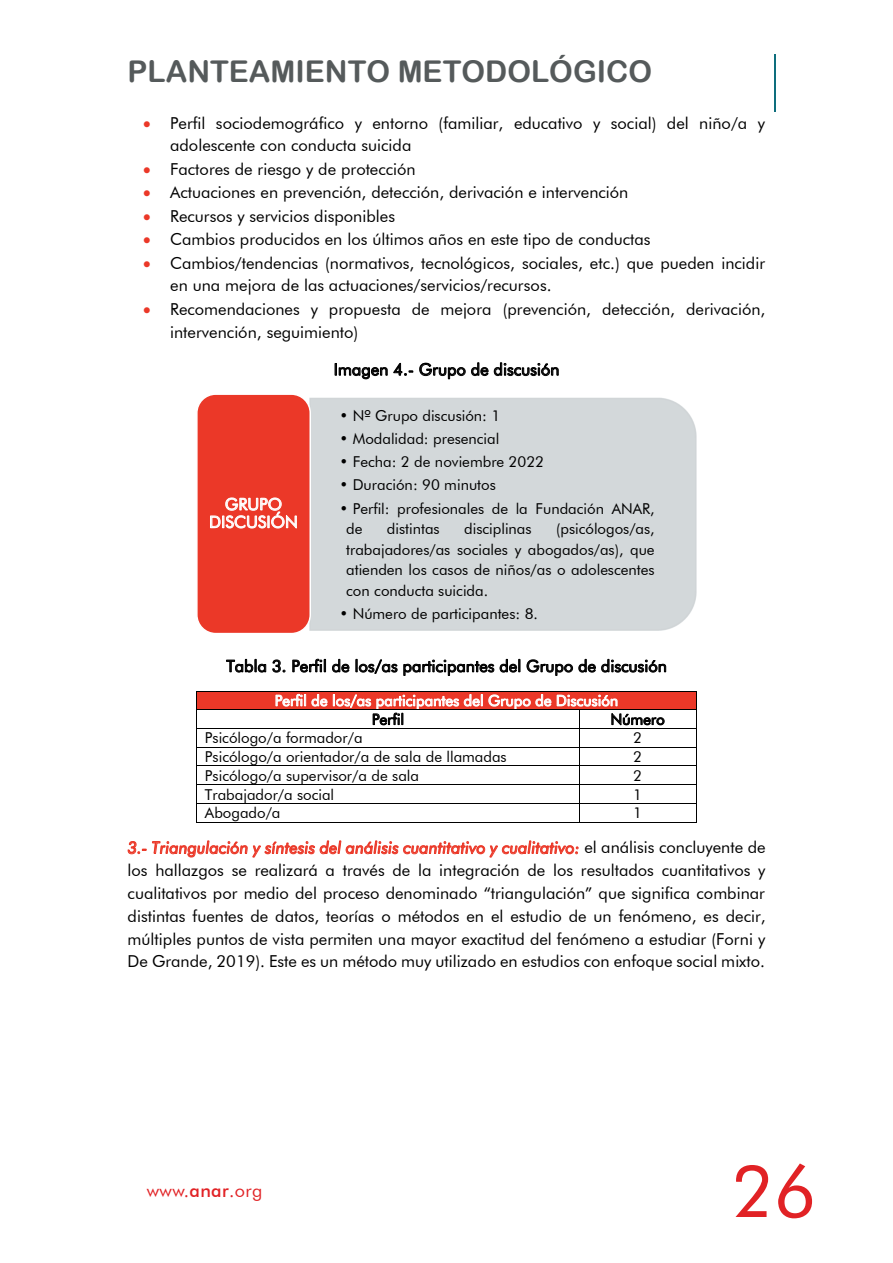
<style>
.page{position:relative;width:893px;height:1263px;background:#fff}
.page>*{position:absolute;margin:0;border:0;box-sizing:border-box;transform-origin:0 0}
.t1{font:72px "Futura BT";color:#e12225}
.t2{font:30px "Arial Rounded MT Bold";color:#555a5b}
.t3{font:18px "Futura BT";letter-spacing:.02em;color:#e12225}
.t4{font:16.5px/22.8px "Futura Bk BT";color:#000}
.t5{font:16.5px/17.7px "Futura Bk BT";letter-spacing:.005em;color:#fff;text-align:center}
.t6{font:15px/20.5px "Futura Bk BT";color:#000}
.t7{font:15px/18.8px "Futura Bk BT";color:#fff}
.s1{color:#eb3828}
.s2{color:#000}
.s3{font-style:italic;color:#eb3828}
.s4{font-weight:500}
</style>
<div class="page">
<hr style="left:774px;top:54px;width:1px;height:58px;background:#0e6e7d">
<div style="left:197px;top:691px;width:499px;height:18px;background:#eb3828"></div>
<hr style="left:196px;top:691px;width:501px;height:1px;background:#000">
<hr style="left:196px;top:709px;width:384px;height:1px;background:#000">
<hr style="left:580px;top:709px;width:116px;height:1px;background:#000">
<hr style="left:196px;top:728px;width:384px;height:1px;background:#000">
<hr style="left:580px;top:728px;width:116px;height:1px;background:#000">
<hr style="left:196px;top:747px;width:384px;height:1px;background:#000">
<hr style="left:580px;top:747px;width:116px;height:1px;background:#000">
<hr style="left:196px;top:765px;width:384px;height:1px;background:#000">
<hr style="left:580px;top:765px;width:116px;height:1px;background:#000">
<hr style="left:196px;top:784px;width:384px;height:1px;background:#000">
<hr style="left:580px;top:784px;width:116px;height:1px;background:#000">
<hr style="left:196px;top:803px;width:384px;height:1px;background:#000">
<hr style="left:580px;top:803px;width:116px;height:1px;background:#000">
<svg style="left:196px;top:692px;width:1px;height:130px"></svg>
<hr style="left:196px;top:822px;width:383px;height:1px;background:#000">
<svg style="left:579px;top:710px;width:1px;height:112px"></svg>
<hr style="left:580px;top:822px;width:116px;height:1px;background:#000">
<svg style="left:696px;top:692px;width:1px;height:131px"></svg>
<div style="left:197px;top:394px;width:113px;height:240px;background:#eb3828;border-radius:19px"></div>
<div style="left:196px;top:393px;width:115px;height:241px;border:2px solid #fff;border-radius:19px"></div>
<p class="t2" style="left:128px;top:54px;width:526px">PLANTEAMIENTO METODOLÓGICO</p>
<p class="t4" style="left:170px;top:111px;width:596px;text-indent:-27px"><span class="s1">•</span> Perfil sociodemográfico y entorno (familiar, educativo y social) del niño/a y adolescente con conducta suicida</p>
<p class="t4" style="left:143px;top:157px;width:274px"><span class="s1">•</span> Factores de riesgo y de protección</p>
<p class="t4" style="left:143px;top:181px;width:487px"><span class="s1">•</span> Actuaciones en prevención, detección, derivación e intervención</p>
<p class="t4" style="left:143px;top:204px;width:253px"><span class="s1">•</span> Recursos y servicios disponibles</p>
<p class="t4" style="left:143px;top:228px;width:509px"><span class="s1">•</span> Cambios producidos en los últimos años en este tipo de conductas</p>
<p class="t4" style="left:170px;top:251px;width:596px;text-indent:-27px"><span class="s1">•</span> Cambios/tendencias (normativos, tecnológicos, sociales, etc.) que pueden incidir en una mejora de las actuaciones/servicios/recursos.</p>
<p class="t4" style="left:170px;top:297px;width:597px;text-indent:-27px"><span class="s1">•</span> Recomendaciones y propuesta de mejora (prevención, detección, derivación, intervención, seguimiento)</p>
<p class="t4" style="left:334px;top:358px;width:227px">Imagen 4.- Grupo de discusión</p>
<p class="t5" style="left:209px;top:495px;width:90px">GRUPO<br>DISCUSIÓN</p>
<p class="t6" style="left:339px;top:405px;width:162px">• Nº Grupo discusión: 1</p>
<p class="t6" style="left:339px;top:428px;width:161px">• Modalidad: presencial</p>
<p class="t6" style="left:339px;top:451px;width:206px">• Fecha: 2 de noviembre 2022</p>
<p class="t6" style="left:339px;top:475px;width:158px">• Duración: 90 minutos</p>
<p class="t6" style="left:346px;top:498px;width:310px;text-indent:-7px">• Perfil: profesionales de la Fundación ANAR, de</p>
<p class="t6" style="left:346px;top:518px;width:310px;text-align:justify;text-indent:210px">(psicólogos/as, trabajadores/as sociales y abogados/as), que atienden los casos de niños/as o adolescentes con conducta suicida.</p>
<p class="t6" style="left:339px;top:603px;width:200px">• Número de participantes: 8.</p>
<p class="t6" style="left:387px;top:518px;width:54px">distintas</p>
<p class="t6" style="left:464px;top:518px;width:69px">disciplinas</p>
<p class="t4" style="left:226px;top:654px;width:442px">Tabla 3. Perfil de los/as participantes del Grupo de discusión</p>
<p class="t7" style="left:372px;top:691px;width:248px;text-indent:-97px">Perfil de los/as participantes del Grupo de Discusión<br><span class="s2">Perfil</span></p>
<p class="t6" style="left:611px;top:709px;width:56px">Número</p>
<p class="t6" style="left:205px;top:727px;width:159px">Psicólogo/a formador/a</p>
<p class="t6" style="left:633px;top:727px;width:10px">2</p>
<p class="t6" style="left:205px;top:746px;width:303px">Psicólogo/a orientador/a de sala de llamadas</p>
<p class="t6" style="left:633px;top:746px;width:10px">2</p>
<p class="t6" style="left:205px;top:765px;width:216px">Psicólogo/a supervisor/a de sala</p>
<p class="t6" style="left:633px;top:765px;width:10px">2</p>
<p class="t6" style="left:205px;top:784px;width:131px">Trabajador/a social</p>
<p class="t6" style="left:633px;top:784px;width:10px">1</p>
<p class="t6" style="left:205px;top:802px;width:77px">Abogado/a</p>
<p class="t6" style="left:633px;top:802px;width:10px">1</p>
<p class="t4" style="left:128px;top:836px;width:640px;text-align:justify"><span class="s3">3.- Triangulación y síntesis del análisis cuantitativo y cualitativo:</span> el análisis concluyente de los hallazgos se realizará a través de la integración de los resultados cuantitativos y cualitativos por medio del proceso denominado “triangulación” que significa combinar distintas fuentes de datos, teorías o métodos en el estudio de un fenómeno, es decir, múltiples puntos de vista permiten una mayor exactitud del fenómeno a estudiar (Forni y De Grande, 2019). Este es un método muy utilizado en estudios con enfoque social mixto.</p>
<p class="t3" style="left:147px;top:1179px;width:117px">www.<span class="s4">anar</span>.org</p>
<h1 class="t1" style="left:731px;top:1148px;width:86px">26</h1>
</div>
